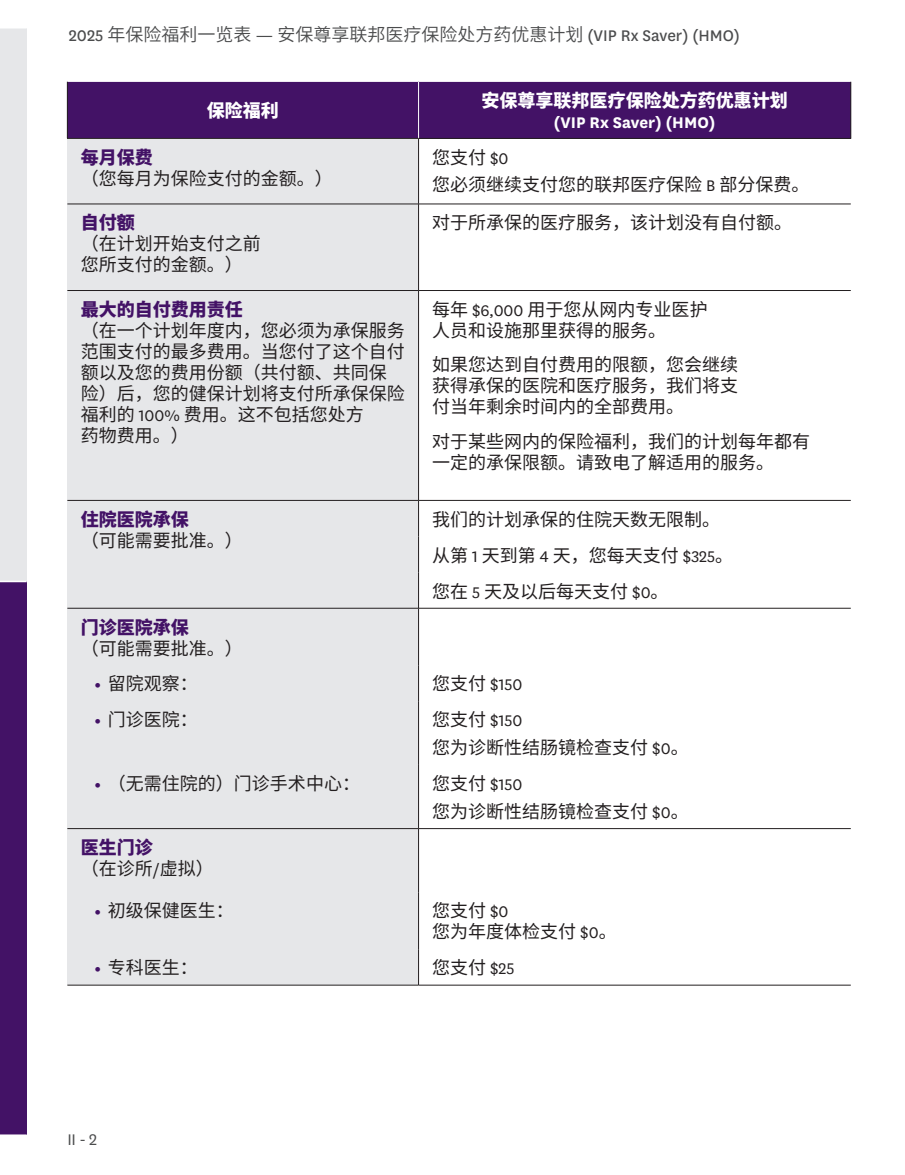
<style>
.page{position:relative;width:905px;height:1175px;background:#fff}
.page>*{position:absolute;margin:0;border:0;box-sizing:border-box;transform-origin:0 0}
.t1{font:18px/21px "Noto Sans CJ Ksc";color:#231f20}
.t2{font:600 18px "Noto Sans CJ Ksc";color:#4b4c4d}
.t3{font:900 18px/21px "Noto Sans CJ Ksc";color:#fff;text-align:center}
.t4{font:900 18px "Noto Sans CJ Ksc";color:#431266}
.t5{font:18px "National";color:#231f20}
.t6{font:18px "National";color:#4b4c4d}
.s1{font-family:"National";font-weight:400}
.s2{font-family:"National";font-weight:700}
.s3{font-family:"National"}
.s4{font-family:"National";font-weight:800;color:#431266}
.s5{font-family:"Noto Sans CJ Ksc"}
</style>
<div class="page">
<div style="left:0;top:28px;width:27px;height:553px;background:#e6e7e9"></div>
<div style="left:0;top:581px;width:27px;height:554px;background:#431266"></div>
<hr style="left:0;top:580px;width:27px;height:2px;background:#fff">
<hr style="left:0;top:1134px;width:27px;height:2px;background:#fff">
<div style="left:67px;top:81px;width:351px;height:57px;background:#431266"></div>
<div style="left:418px;top:81px;width:432px;height:57px;background:#431266"></div>
<div style="left:67px;top:138px;width:351px;height:66px;background:#e6e7e9"></div>
<div style="left:67px;top:204px;width:351px;height:86px;background:#e6e7e9"></div>
<div style="left:67px;top:290px;width:351px;height:210px;background:#e6e7e9"></div>
<div style="left:67px;top:500px;width:351px;height:72px;background:#e6e7e9"></div>
<div style="left:67px;top:572px;width:351px;height:36px;background:#e6e7e9"></div>
<div style="left:67px;top:608px;width:351px;height:57px;background:#e6e7e9"></div>
<div style="left:67px;top:665px;width:351px;height:36px;background:#e6e7e9"></div>
<div style="left:67px;top:701px;width:351px;height:64px;background:#e6e7e9"></div>
<div style="left:67px;top:765px;width:351px;height:63px;background:#e6e7e9"></div>
<div style="left:67px;top:828px;width:351px;height:64px;background:#e6e7e9"></div>
<div style="left:67px;top:892px;width:351px;height:57px;background:#e6e7e9"></div>
<div style="left:67px;top:949px;width:351px;height:36px;background:#e6e7e9"></div>
<hr style="left:67px;top:81px;width:351px;height:1px;background:#fff">
<hr style="left:418px;top:81px;width:433px;height:1px;background:#fff">
<hr style="left:418px;top:82px;width:1px;height:56px;background:#fff">
<hr style="left:67px;top:82px;width:1px;height:56px;background:#231f20">
<hr style="left:850px;top:82px;width:1px;height:56px;background:#231f20">
<hr style="left:67px;top:138px;width:351px;height:1px;background:#231f20">
<hr style="left:67px;top:204px;width:351px;height:1px;background:#231f20">
<hr style="left:418px;top:138px;width:433px;height:1px;background:#231f20">
<hr style="left:418px;top:204px;width:432px;height:1px;background:#231f20">
<hr style="left:67px;top:500px;width:351px;height:1px;background:#231f20">
<hr style="left:418px;top:500px;width:432px;height:1px;background:#231f20">
<hr style="left:67px;top:608px;width:351px;height:1px;background:#231f20">
<hr style="left:418px;top:608px;width:432px;height:1px;background:#231f20">
<hr style="left:67px;top:290px;width:351px;height:1px;background:#231f20">
<hr style="left:418px;top:290px;width:432px;height:1px;background:#231f20">
<hr style="left:67px;top:828px;width:351px;height:1px;background:#231f20">
<hr style="left:418px;top:828px;width:432px;height:1px;background:#231f20">
<hr style="left:67px;top:984px;width:351px;height:1px;background:#231f20">
<hr style="left:418px;top:984px;width:432px;height:1px;background:#231f20">
<hr style="left:418px;top:139px;width:1px;height:65px;background:#231f20">
<hr style="left:418px;top:204px;width:1px;height:86px;background:#231f20">
<hr style="left:418px;top:291px;width:1px;height:209px;background:#231f20">
<hr style="left:418px;top:500px;width:1px;height:36px;background:#231f20">
<hr style="left:418px;top:536px;width:1px;height:36px;background:#231f20">
<hr style="left:418px;top:572px;width:1px;height:36px;background:#231f20">
<hr style="left:418px;top:608px;width:1px;height:57px;background:#231f20">
<hr style="left:418px;top:665px;width:1px;height:36px;background:#231f20">
<hr style="left:418px;top:701px;width:1px;height:64px;background:#231f20">
<hr style="left:418px;top:765px;width:1px;height:63px;background:#231f20">
<hr style="left:418px;top:828px;width:1px;height:64px;background:#231f20">
<hr style="left:418px;top:892px;width:1px;height:57px;background:#231f20">
<hr style="left:418px;top:949px;width:1px;height:36px;background:#231f20">
<p class="t2" style="left:69px;top:25px;width:672px"><span class="s1">2025</span> 年保险福利一览表 <span class="s1">—</span> 安保尊享联邦医疗保险处方药优惠计划 <span class="s1">(VIP Rx Saver) (HMO)</span></p>
<p class="t3" style="left:207px;top:100px;width:73px">保险福利</p>
<p class="t3" style="left:481px;top:90px;width:307px">安保尊享联邦医疗保险处方药优惠计划<span class="s2">(VIP Rx Saver) (HMO)</span></p>
<p class="t4" style="left:81px;top:147px;width:73px">每月保费</p>
<p class="t1" style="left:81px;top:168px;width:253px">（您每月为保险支付的金额。）</p>
<p class="t4" style="left:81px;top:212px;width:55px">自付额</p>
<p class="t1" style="left:81px;top:233px;width:181px">（在计划开始支付之前您所支付的金额。）</p>
<p class="t4" style="left:81px;top:299px;width:163px">最大的自付费用责任</p>
<p class="t1" style="left:81px;top:320px;width:325px">（在一个计划年度内，您必须为承保服务范围支付的最多费用。当您付了这个自付额以及您的费用份额（共付额、共同保险）后，您的健保计划将支付所承保保险福利的 <span class="s3">100%</span> 费用。这不包括您处方<br>药物费用。）</p>
<p class="t4" style="left:81px;top:509px;width:109px">住院医院承保</p>
<p class="t1" style="left:81px;top:530px;width:163px">（可能需要批准。）</p>
<p class="t4" style="left:81px;top:617px;width:109px">门诊医院承保</p>
<p class="t1" style="left:81px;top:638px;width:164px">（可能需要批准。）</p>
<p class="t1" style="left:94px;top:673px;width:105px"><span class="s4">•</span> 留院观察：</p>
<p class="t1" style="left:94px;top:709px;width:105px"><span class="s4">•</span> 门诊医院：</p>
<p class="t1" style="left:94px;top:773px;width:267px"><span class="s4">•</span> （无需住院的）门诊手术中心：</p>
<p class="t4" style="left:81px;top:837px;width:73px">医生门诊</p>
<p class="t1" style="left:81px;top:858px;width:134px">（在诊所<span class="s3">/</span>虚拟）</p>
<p class="t1" style="left:94px;top:900px;width:141px"><span class="s4">•</span> 初级保健医生：</p>
<p class="t1" style="left:94px;top:957px;width:105px"><span class="s4">•</span> 专科医生：</p>
<p class="t1" style="left:432px;top:147px;width:78px">您支付 <span class="s3">$0</span></p>
<p class="t1" style="left:432px;top:175px;width:379px">您必须继续支付您的联邦医疗保险 <span class="s3">B</span> 部分保费。</p>
<p class="t1" style="left:432px;top:212px;width:361px">对于所承保的医疗服务，该计划没有自付额。</p>
<p class="t1" style="left:432px;top:299px;width:277px">每年 <span class="s3">$6,000</span> 用于您从网内专业医护人员和设施那里获得的服务。</p>
<p class="t1" style="left:432px;top:354px;width:307px;text-align:justify">如果您达到自付费用的限额，您会继续获得承保的医院和医疗服务，我们将支付当年剩余时间内的全部费用。</p>
<p class="t1" style="left:432px;top:431px;width:379px">对于某些网内的保险福利，我们的计划每年都有一定的承保限额。请致电了解适用的服务。</p>
<p class="t1" style="left:432px;top:509px;width:289px">我们的计划承保的住院天数无限制。</p>
<p class="t1" style="left:432px;top:545px;width:302px">从第 <span class="s3">1</span> 天到第 <span class="s3">4</span> 天，您每天支付 <span class="s3">$325</span>。</p>
<p class="t1" style="left:432px;top:581px;width:238px">您在 <span class="s3">5</span> 天及以后每天支付 <span class="s3">$0</span>。</p>
<p class="t5" style="left:432px;top:673px;width:92px"><span class="s5">您支付</span> $150</p>
<p class="t5" style="left:432px;top:709px;width:92px"><span class="s5">您支付</span> $150</p>
<p class="t1" style="left:432px;top:737px;width:258px">您为诊断性结肠镜检查支付 <span class="s3">$0</span>。</p>
<p class="t5" style="left:432px;top:773px;width:92px"><span class="s5">您支付</span> $150</p>
<p class="t1" style="left:432px;top:801px;width:258px">您为诊断性结肠镜检查支付 <span class="s3">$0</span>。</p>
<p class="t1" style="left:432px;top:900px;width:78px">您支付 <span class="s3">$0</span></p>
<p class="t1" style="left:432px;top:921px;width:186px">您为年度体检支付 <span class="s3">$0</span>。</p>
<p class="t1" style="left:432px;top:957px;width:84px">您支付 <span class="s3">$25</span></p>
<p class="t6" style="left:68px;top:1127px;width:31px">II - 2</p>
</div>
